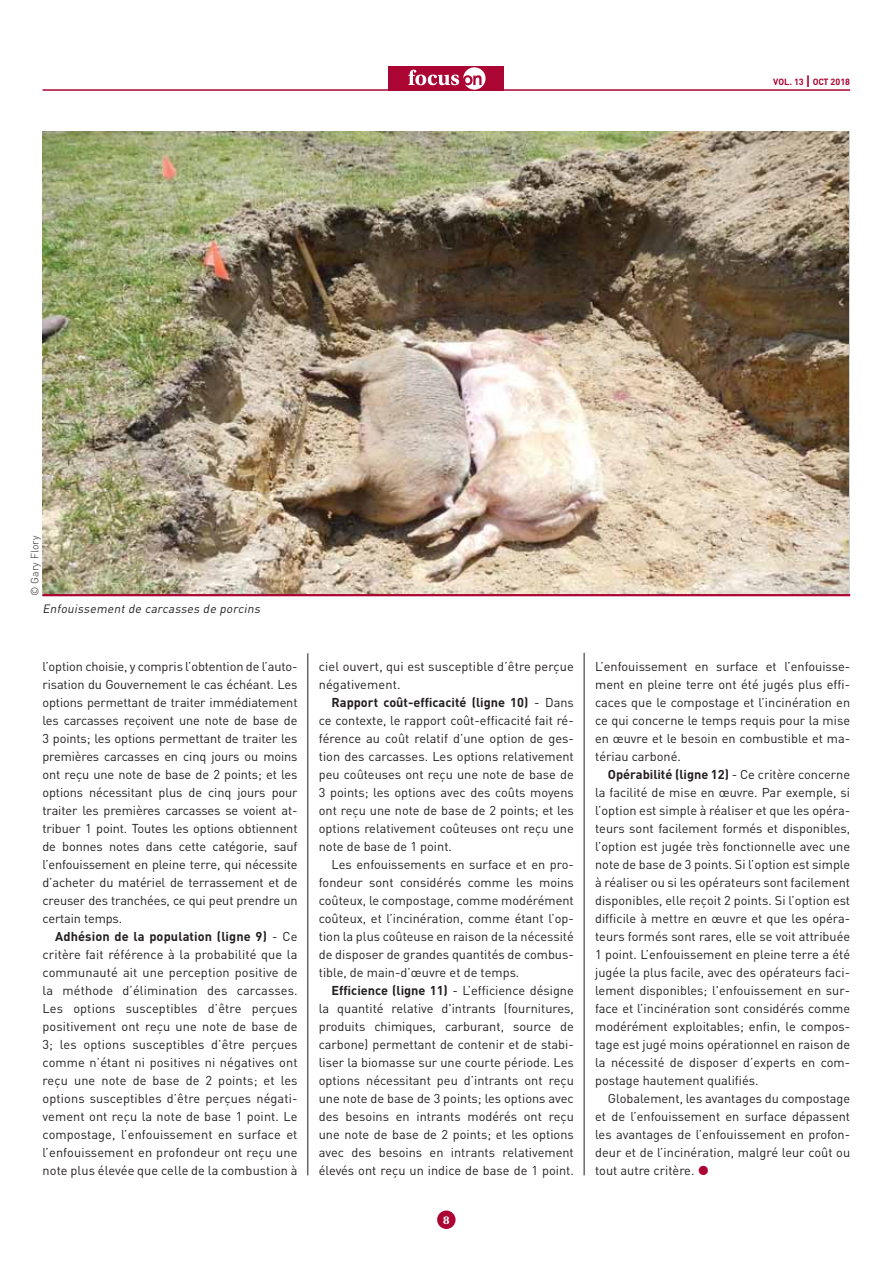
<style>
.page{position:relative;width:893px;height:1263px;background:#fff}
.page>*{position:absolute;margin:0;border:0;box-sizing:border-box;transform-origin:0 0}
.t1{font:12.75px/18px "DIN";color:#231f20;text-align:justify}
.t2{font:italic 12px "DIN";color:#231f20}
.t3{font:700 12px "Utopia Std";color:#fff}
.t4{font:300 10.5px "DIN";letter-spacing:.01em;color:#231f20}
.t5{font:700 9px "DIN";color:#ab0534}
.s1{font-size:13.5px}
.s2{font-weight:700}
</style>
<div class="page">
<div style="left:437px;top:1211px;width:18px;height:18px;background:#ab0534;border-radius:50%"></div>
<hr style="left:43px;top:89px;width:807px;height:2px;background:#ab0534">
<div style="left:388px;top:66px;width:116px;height:25px;background:#ab0534"></div>
<svg style="left:463px;top:67px;width:22px;height:23px"></svg>
<svg style="left:408px;top:70px;width:73px;height:15px"></svg>
<hr style="left:584px;top:653px;width:1px;height:522px;background:#231f20">
<hr style="left:307px;top:653px;width:1px;height:522px;background:#231f20">
<img style="left:43px;top:131px;width:805px;height:463px">
<hr style="left:43px;top:594px;width:807px;height:2px;background:#ab0534">
<p class="t5" style="left:773px;top:78px;width:78px">VOL. 13 <span class="s1">|</span> OCT 2018</p>
<p class="t4" style="left:31px;top:596px;width:62px;rotate:-90deg">© Gary Flory</p>
<p class="t2" style="left:43px;top:605px;width:221px">Enfouissement de carcasses de porcins</p>
<p class="t1" style="left:43px;top:659px;width:257px">l’option choisie, y compris l’obtention de l’auto&shy;risation du Gouvernement le cas échéant. Les options permettant de traiter immédiatement les carcasses reçoivent une note de base de 3 points; les options permettant de traiter les premières carcasses en cinq jours ou moins ont reçu une note de base de 2 points; et les options nécessitant plus de cinq jours pour traiter les premières carcasses se voient at&shy;tribuer 1 point. Toutes les options obtiennent de bonnes notes dans cette catégorie, sauf l’enfouissement en pleine terre, qui nécessite d’acheter du matériel de terrassement et de creuser des tranchées, ce qui peut prendre un certain temps.</p>
<p class="t1" style="left:43px;top:929px;width:257px;text-indent:13px"><span class="s2">Adhésion de la population (ligne 9)</span> - Ce critère fait référence à la probabilité que la communauté ait une perception positive de la méthode d’élimination des carcasses.<br>Les options susceptibles d’être perçues positivement ont reçu une note de base de 3; les options susceptibles d’être perçues comme n’étant ni positives ni négatives ont reçu une note de base de 2 points; et les options susceptibles d’être perçues négati&shy;vement ont reçu la note de base 1 point. Le compostage, l’enfouissement en surface et l’enfouissement en profondeur ont reçu une note plus élevée que celle de la combustion à</p>
<p class="t1" style="left:319px;top:659px;width:256px">ciel ouvert, qui est susceptible d’être perçue négativement.</p>
<p class="t1" style="left:319px;top:695px;width:257px;text-indent:13px"><span class="s2">Rapport coût-efficacité (ligne 10)</span> - Dans ce contexte, le rapport coût-efficacité fait ré&shy;férence au coût relatif d’une option de ges&shy;tion des carcasses. Les options relativement peu coûteuses ont reçu une note de base de 3 points; les options avec des coûts moyens ont reçu une note de base de 2 points; et les options relativement coûteuses ont reçu une note de base de 1 point.</p>
<p class="t1" style="left:319px;top:857px;width:257px;text-indent:13px">Les enfouissements en surface et en pro&shy;fondeur sont considérés comme les moins coûteux, le compostage, comme modérément coûteux, et l’incinération, comme étant l’op&shy;tion la plus coûteuse en raison de la nécessité de disposer de grandes quantités de combus&shy;tible, de main-d’œuvre et de temps.</p>
<p class="t1" style="left:319px;top:983px;width:257px;text-indent:13px"><span class="s2">Efficience (ligne 11)</span> - L’efficience désigne la quantité relative d'intrants (fournitures, produits chimiques, carburant, source de carbone) permettant de contenir et de stabi&shy;liser la biomasse sur une courte période. Les options nécessitant peu d’intrants ont reçu une note de base de 3 points; les options avec des besoins en intrants modérés ont reçu une note de base de 2 points; et les options avec des besoins en intrants relativement élevés ont reçu un indice de base de 1 point.</p>
<p class="t3" style="left:443px;top:1215px;width:8px">8</p>
<p class="t1" style="left:595px;top:659px;width:257px">L’enfouissement en surface et l’enfouisse&shy;ment en pleine terre ont été jugés plus effi&shy;caces que le compostage et l’incinération en ce qui concerne le temps requis pour la mise en œuvre et le besoin en combustible et ma&shy;tériau carboné.</p>
<p class="t1" style="left:595px;top:767px;width:257px;text-indent:13px"><span class="s2">Opérabilité (ligne 12)</span> - Ce critère concerne la facilité de mise en œuvre. Par exemple, si l’option est simple à réaliser et que les opéra&shy;teurs sont facilement formés et disponibles, l’option est jugée très fonctionnelle avec une note de base de 3 points. Si l’option est simple à réaliser ou si les opérateurs sont facilement disponibles, elle reçoit 2 points. Si l’option est difficile à mettre en œuvre et que les opéra&shy;teurs formés sont rares, elle se voit attribuée 1 point. L’enfouissement en pleine terre a été jugée la plus facile, avec des opérateurs faci&shy;lement disponibles; l'enfouissement en sur&shy;face et l’incinération sont considérés comme modérément exploitables; enfin, le compos&shy;tage est jugé moins opérationnel en raison de la nécessité de disposer d’experts en com&shy;postage hautement qualifiés.</p>
<p class="t1" style="left:595px;top:1091px;width:257px;text-indent:13px">Globalement, les avantages du compostage et de l’enfouissement en surface dépassent les avantages de l’enfouissement en profon&shy;deur et de l’incinération, malgré leur coût ou tout autre critère.</p>
</div>
